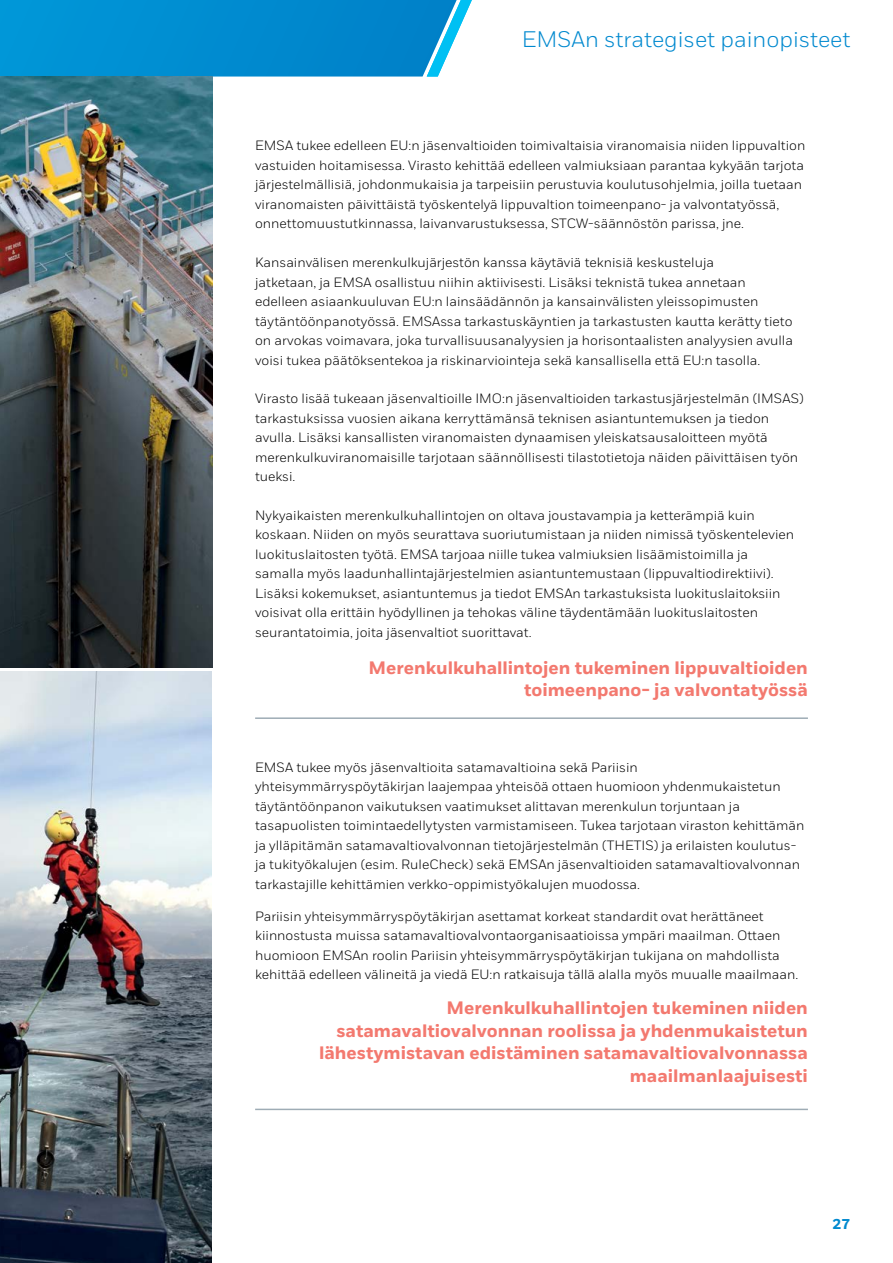
<style>
.page{position:relative;width:893px;height:1263px;background:#fff}
.page>*{position:absolute;margin:0;border:0;box-sizing:border-box;transform-origin:0 0}
.t1{font:300 22.5px "Fort";color:#0089cf}
.t2{font:700 18px/22.5px "Fort";color:#f3796f;text-align:right}
.t3{font:700 14.25px "Fort";color:#0089cf}
.t4{font:300 13.5px/19.5px "Fort";color:#000}
</style>
<div class="page">
<svg style="left:0;top:0;width:472px;height:77px"></svg>
<img style="left:0;top:671px;width:212px;height:592px">
<img style="left:0;top:77px;width:212px;height:590px">
<hr style="left:255px;top:717px;width:553px;height:2px;background:#9eacb5">
<hr style="left:255px;top:1109px;width:553px;height:1px;background:#9eacb5">
<h1 class="t1" style="left:522px;top:26px;width:330px">EMSAn strategiset painopisteet</h1>
<p class="t4" style="left:255px;top:136px;width:552px">EMSA tukee edelleen EU:n jäsenvaltioiden toimivaltaisia viranomaisia niiden lippuvaltion vastuiden hoitamisessa. Virasto kehittää edelleen valmiuksiaan parantaa kykyään tarjota järjestelmällisiä, johdonmukaisia ja tarpeisiin perustuvia koulutusohjelmia, joilla tuetaan viranomaisten päivittäistä työskentelyä lippuvaltion toimeenpano- ja valvontatyössä, onnettomuustutkinnassa, laivanvarustuksessa, STCW-säännöstön parissa, jne.</p>
<p class="t4" style="left:255px;top:253px;width:539px">Kansainvälisen merenkulkujärjestön kanssa käytäviä teknisiä keskusteluja<br>jatketaan, ja EMSA osallistuu niihin aktiivisesti. Lisäksi teknistä tukea annetaan edelleen asiaankuuluvan EU:n lainsäädännön ja kansainvälisten yleissopimusten täytäntöönpanotyössä. EMSAssa tarkastuskäyntien ja tarkastusten kautta kerätty tieto on arvokas voimavara, joka turvallisuusanalyysien ja horisontaalisten analyysien avulla voisi tukea päätöksentekoa ja riskinarviointeja sekä kansallisella että EU:n tasolla.</p>
<p class="t4" style="left:255px;top:389px;width:550px">Virasto lisää tukeaan jäsenvaltioille IMO:n jäsenvaltioiden tarkastusjärjestelmän (IMSAS) tarkastuksissa vuosien aikana kerryttämänsä teknisen asiantuntemuksen ja tiedon avulla. Lisäksi kansallisten viranomaisten dynaamisen yleiskatsausaloitteen myötä merenkulkuviranomaisille tarjotaan säännöllisesti tilastotietoja näiden päivittäisen työn tueksi.</p>
<p class="t4" style="left:255px;top:505px;width:540px">Nykyaikaisten merenkulkuhallintojen on oltava joustavampia ja ketterämpiä kuin koskaan. Niiden on myös seurattava suoriutumistaan ja niiden nimissä työskentelevien luokituslaitosten työtä. EMSA tarjoaa niille tukea valmiuksien lisäämistoimilla ja samalla myös laadunhallintajärjestelmien asiantuntemustaan (lippuvaltiodirektiivi).<br>Lisäksi kokemukset, asiantuntemus ja tiedot EMSAn tarkastuksista luokituslaitoksiin voisivat olla erittäin hyödyllinen ja tehokas väline täydentämään luokituslaitosten seurantatoimia, joita jäsenvaltiot suorittavat.</p>
<h2 class="t2" style="left:369px;top:657px;width:441px">Merenkulkuhallintojen tukeminen lippuvaltioiden toimeenpano- ja valvontatyössä</h2>
<p class="t4" style="left:255px;top:757px;width:551px">EMSA tukee myös jäsenvaltioita satamavaltioina sekä Pariisin yhteisymmärryspöytäkirjan laajempaa yhteisöä ottaen huomioon yhdenmukaistetun täytäntöönpanon vaikutuksen vaatimukset alittavan merenkulun torjuntaan ja tasapuolisten toimintaedellytysten varmistamiseen. Tukea tarjotaan viraston kehittämän ja ylläpitämän satamavaltiovalvonnan tietojärjestelmän (THETIS) ja erilaisten koulutus&shy;ja tukityökalujen (esim. RuleCheck) sekä EMSAn jäsenvaltioiden satamavaltiovalvonnan tarkastajille kehittämien verkko-oppimistyökalujen muodossa.</p>
<p class="t4" style="left:255px;top:906px;width:545px">Pariisin yhteisymmärryspöytäkirjan asettamat korkeat standardit ovat herättäneet kiinnostusta muissa satamavaltiovalvontaorganisaatioissa ympäri maailman. Ottaen huomioon EMSAn roolin Pariisin yhteisymmärryspöytäkirjan tukijana on mahdollista kehittää edelleen välineitä ja viedä EU:n ratkaisuja tällä alalla myös muualle maailmaan.</p>
<h2 class="t2" style="left:319px;top:997px;width:490px">Merenkulkuhallintojen tukeminen niiden satamavaltiovalvonnan roolissa ja yhdenmukaistetun lähestymistavan edistäminen satamavaltiovalvonnassa maailmanlaajuisesti</h2>
<p class="t3" style="left:833px;top:1215px;width:19px">27</p>
</div>
